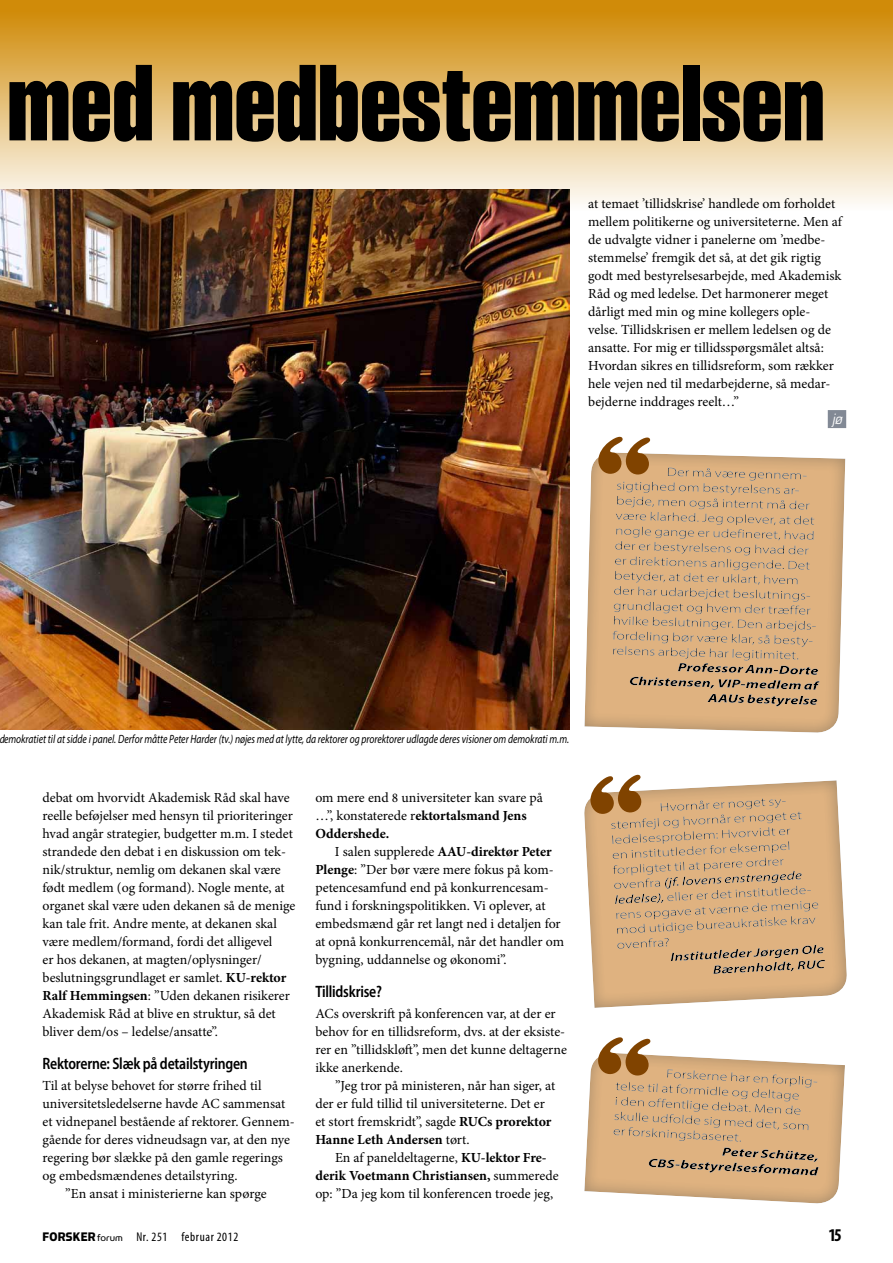
<style>
.page{position:relative;width:893px;height:1263px;background:#fff}
.page>*{position:absolute;margin:0;border:0;box-sizing:border-box;transform-origin:0 0}
.t1{font:700 111px "Smart Sans Std";color:#000}
.t2{font:700 condensed 18px "Myriad Pro";color:#000}
.t3{font:600 semi-condensed 16.5px "Myriad Pro";letter-spacing:-.015em;color:#000;scale:.9 1}
.t4{font:13.8px/18px "Minion Pro";color:#000}
.t5{font:italic 13.8px "Eurostile LT Std";color:#fff;scale:.9 1}
.t6{font:condensed 12.75px "Myriad Pro";letter-spacing:.05em;color:#000}
.t7{font:italic 12px "Myriad Pro";color:#000;scale:.8 1}
.s1{font-weight:700}
.s2{font-family:"Simian Display Chimpanzee";font-stretch:normal;font-size:13.95px}
.s3{font-family:"Simian Display Orangutan";font-stretch:normal;font-size:11.4px}
</style>
<div class="page">
<div style="left:0;top:0;width:893px;height:213px;background:linear-gradient(to bottom,#cd8500,#fefefe)"></div>
<img style="left:0;top:190px;width:569px;height:540px">
<svg style="left:584px;top:458px;width:262px;height:275px;fill:#ddb07f"></svg>
<svg style="left:598px;top:437px;width:221px;height:269px;background:#d1ac83"></svg>
<svg style="left:584px;top:780px;width:263px;height:228px"></svg>
<svg style="left:590px;top:774px;width:235px;height:200px;background:#d1ac83"></svg>
<svg style="left:584px;top:1037px;width:261px;height:167px"></svg>
<div style="left:828px;top:410px;width:18px;height:18px;background:#828995"></div>
<h1 class="t1" style="left:7px;top:41px;width:819px">med medbestemmelsen</h1>
<p class="t4" style="left:588px;top:194px;width:255px">at temaet ’tillidskrise’ handlede om forholdet mellem politikerne og universiteterne. Men af de udvalgte vidner i panelerne om ’medbe&shy;stemmelse’ fremgik det så, at det gik rigtig godt med bestyrelsesarbejde, med Akademisk Råd og med ledelse. Det harmonerer meget dårligt med min og mine kollegers ople&shy;velse. Tillidskrisen er mellem ledelsen og de ansatte. For mig er tillidsspørgsmålet altså:<br>Hvordan sikres en tillidsreform, som rækker hele vejen ned til medarbejderne, så medar&shy;bejderne inddrages reelt…”</p>
<p class="t5" style="left:832px;top:410px;width:13px">jø</p>
<p class="t7" style="left:-1px;top:732px;width:714px">demokratiet til at sidde i panel. Derfor måtte Peter Harder (tv.) nøjes med at lytte, da rektorer og prorektorer udlagde deres visioner om demokrati m.m.</p>
<p class="t4" style="left:43px;top:788px;width:254px">debat om hvorvidt Akademisk Råd skal have reelle beføjelser med hensyn til prioriteringer hvad angår strategier, budgetter m.m. I stedet strandede den debat i en diskussion om tek&shy;nik/struktur, nemlig om dekanen skal være født medlem (og formand). Nogle mente, at organet skal være uden dekanen så de menige kan tale frit. Andre mente, at dekanen skal være medlem/formand, fordi det alligevel<br>er hos dekanen, at magten/oplysninger/ beslutningsgrundlaget er samlet. <span class="s1">KU-rektor Ralf Hemmingsen</span>: ”Uden dekanen risikerer Akademisk Råd at blive en struktur, så det bliver dem/os – ledelse/ansatte”.</p>
<p class="t3" style="left:43px;top:1053px;width:230px">Rektorerne: Slæk på detailstyringen</p>
<p class="t4" style="left:43px;top:1076px;width:221px">Til at belyse behovet for større frihed til</p>
<p class="t4" style="left:43px;top:1094px;width:244px">universitetsledelserne havde AC sammensat</p>
<p class="t4" style="left:43px;top:1112px;width:254px">et vidnepanel bestående af rektorer. Gennem-</p>
<p class="t4" style="left:43px;top:1130px;width:249px">gående for deres vidneudsagn var, at den nye</p>
<p class="t4" style="left:43px;top:1148px;width:242px">regering bør slække på den gamle regerings</p>
<p class="t4" style="left:43px;top:1166px;width:197px">og embedsmændenes detailstyring.</p>
<p class="t4" style="left:65px;top:1184px;width:203px">”En ansat i ministerierne kan spørge</p>
<p class="t4" style="left:315px;top:788px;width:229px">om mere end 8 universiteter kan svare på …”, konstaterede r<span class="s1">ektortalsmand Jens<br>Oddershede.</span></p>
<p class="t4" style="left:315px;top:842px;width:250px;text-indent:20px">I salen supplerede <span class="s1">AAU-direktør Peter Plenge</span>: ”Der bør være mere fokus på kom&shy;petencesamfund end på konkurrencesam&shy;fund i forskningspolitikken. Vi oplever, at embedsmænd går ret langt ned i detaljen for at opnå konkurrencemål, når det handler om bygning, uddannelse og økonomi”.</p>
<p class="t3" style="left:315px;top:981px;width:76px">Tillidskrise?</p>
<p class="t4" style="left:315px;top:1004px;width:253px">ACs overskrift på konferencen var, at der er behov for en tillidsreform, dvs. at der eksiste&shy;rer en ”tillidskløft”, men det kunne deltagerne ikke anerkende.</p>
<p class="t4" style="left:315px;top:1076px;width:241px;text-indent:20px">”Jeg tror på ministeren, når han siger, at der er fuld tillid til universiteterne. Det er et stort fremskridt”, sagde <span class="s1">RUCs prorektor Hanne Leth Andersen</span> tørt.</p>
<p class="t4" style="left:315px;top:1148px;width:245px;text-align:center">En af paneldeltagerne, <span class="s1">KU-lektor Fre&shy;derik Voetmann Christiansen,</span> summerede op: ”Da jeg kom til konferencen troede jeg,</p>
<p class="t6" style="left:43px;top:1229px;width:197px"><span class="s2">FORSKER</span><span class="s3">forum</span> Nr. 251 februar 2012</p>
<h2 class="t2" style="left:828px;top:1224px;width:15px">15</h2>
</div>
